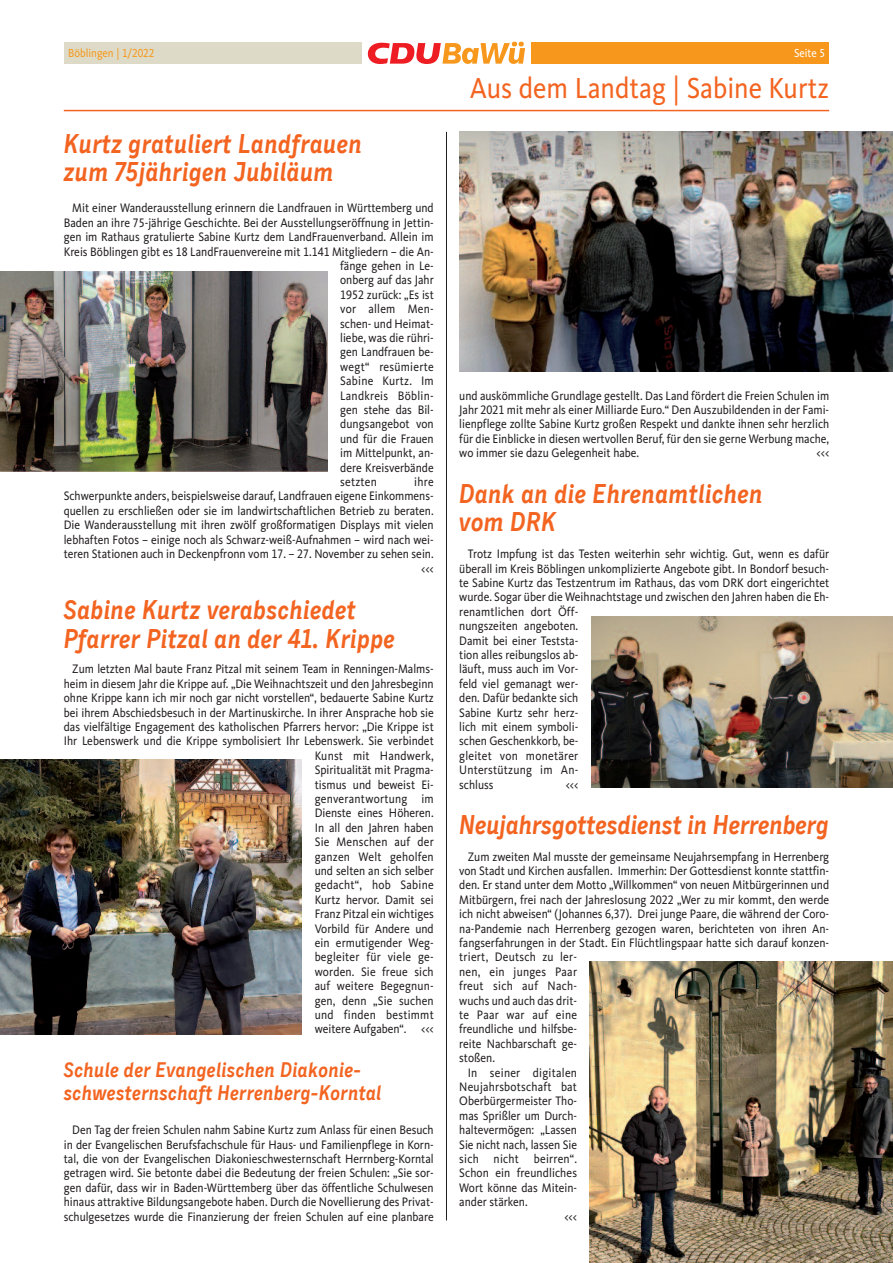
<style>
.page{position:relative;width:893px;height:1263px;background:#fff}
.page>*{position:absolute;margin:0;border:0;box-sizing:border-box;transform-origin:0 0}
.t1{font:30px "CDU Kievit Tab";color:#f36421;scale:.9 1}
.t2{font:italic 700 27px/28.5px "CDU Skopex";color:#f36421;scale:.9 1}
.t3{font:italic 700 21px/22.5px "CDU Skopex";color:#f36421;scale:.9 1}
.t4{font:12.75px/14.4px "CDU Kievit Tab";color:#231f20;text-align:right;scale:.9 1}
.t5{font:12.75px "CDU Kievit Tab";letter-spacing:.02em;color:#231f20;scale:.9 1}
.t6{font:12px "CDU Kievit Tab";color:#f7981d;scale:.9 1}
.t7{font:12px "CDU Kievit Tab";color:#fff;scale:.9 1}
</style>
<div class="page">
<div style="left:531px;top:43px;width:298px;height:21px;background:#f7981d"></div>
<div style="left:64px;top:43px;width:297px;height:21px;background:#dddbc7"></div>
<hr style="left:64px;top:110px;width:765px;height:1px;background:#f36421">
<svg style="left:368px;top:42px;width:157px;height:22px"></svg>
<img style="left:0;top:271px;width:327px;height:201px">
<img style="left:591px;top:617px;width:302px;height:171px">
<img style="left:590px;top:961px;width:303px;height:302px">
<img style="left:459px;top:132px;width:434px;height:239px">
<img style="left:0;top:759px;width:302px;height:275px">
<hr style="left:446px;top:132px;width:1px;height:1088px;background:#231f20">
<p class="t6" style="left:68px;top:49px;width:98px">Böblingen | 1/2022</p>
<p class="t7" style="left:794px;top:49px;width:36px">Seite 5</p>
<h1 class="t1" style="left:470px;top:78px;width:401px">Aus dem Landtag | Sabine Kurtz</h1>
<h2 class="t2" style="left:64px;top:129px;width:333px">Kurtz gratuliert Landfrauen zum 75jährigen Jubiläum</h2>
<p class="t4" style="left:72px;top:202px;width:403px">Mit einer Wanderausstellung erinnern die Landfrauen in Württemberg und</p>
<p class="t4" style="left:64px;top:217px;width:413px">Baden an ihre 75-jährige Geschichte. Bei der Ausstellungseröffnung in Jettin-</p>
<p class="t4" style="left:64px;top:231px;width:413px">gen im Rathaus gratulierte Sabine Kurtz dem LandFrauenverband. Allein im</p>
<p class="t4" style="left:64px;top:245px;width:413px">Kreis Böblingen gibt es 18 LandFrauenvereine mit 1.141 Mitgliedern – die An-</p>
<p class="t4" style="left:340px;top:260px;width:105px">fänge gehen in Le-</p>
<p class="t4" style="left:340px;top:274px;width:105px">onberg auf das Jahr</p>
<p class="t4" style="left:340px;top:289px;width:105px">1952 zurück: „Es ist</p>
<p class="t5" style="left:340px;top:305px;width:105px">vor allem Men-</p>
<p class="t4" style="left:340px;top:317px;width:105px">schen- und Heimat-</p>
<p class="t4" style="left:340px;top:332px;width:105px">liebe, was die rühri-</p>
<p class="t4" style="left:340px;top:346px;width:105px">gen Landfrauen be-</p>
<p class="t5" style="left:340px;top:362px;width:105px">wegt“ resümierte</p>
<p class="t5" style="left:340px;top:377px;width:105px">Sabine Kurtz. Im</p>
<p class="t5" style="left:340px;top:391px;width:105px">Landkreis Böblin-</p>
<p class="t4" style="left:340px;top:404px;width:105px">gen stehe das Bil-</p>
<p class="t4" style="left:340px;top:418px;width:105px">dungsangebot von</p>
<p class="t4" style="left:340px;top:433px;width:105px">und für die Frauen</p>
<p class="t4" style="left:340px;top:447px;width:105px">im Mittelpunkt, an-</p>
<p class="t4" style="left:340px;top:461px;width:105px">dere Kreisverbände</p>
<p class="t5" style="left:340px;top:478px;width:42px">setzten</p>
<p class="t4" style="left:459px;top:389px;width:413px;text-align:justify">und auskömmliche Grundlage gestellt. Das Land fördert die Freien Schulen im Jahr 2021 mit mehr als einer Milliarde Euro.“ Den Auszubildenden in der Fami&shy;lienpflege zollte Sabine Kurtz großen Respekt und dankte ihnen sehr herzlich für die Einblicke in diesen wertvollen Beruf, für den sie gerne Werbung mache, wo immer sie dazu Gelegenheit habe.</p>
<p class="t4" style="left:817px;top:447px;width:16px">&lt;&lt;&lt;</p>
<p class="t4" style="left:64px;top:476px;width:413px">ihre<br>Schwerpunkte anders, beispielsweise darauf, Landfrauen eigene Einkommens&shy;quellen zu erschließen oder sie im landwirtschaftlichen Betrieb zu beraten.<br>Die Wanderausstellung mit ihren zwölf großformatigen Displays mit vielen lebhaften Fotos – einige noch als Schwarz-weiß-Aufnahmen – wird nach wei&shy;teren Stationen auch in Deckenpfronn vom 17. – 27. November zu sehen sein. &lt;&lt;&lt;</p>
<h2 class="t2" style="left:64px;top:595px;width:370px">Sabine Kurtz verabschiedet<br>Pfarrer Pitzal an der 41. Krippe</h2>
<p class="t4" style="left:64px;top:663px;width:413px">Zum letzten Mal baute Franz Pitzal mit seinem Team in Renningen-Malms&shy;heim in diesem Jahr die Krippe auf. „Die Weihnachtszeit und den Jahresbeginn ohne Krippe kann ich mir noch gar nicht vorstellen“, bedauerte Sabine Kurtz bei ihrem Abschiedsbesuch in der Martinuskirche. In ihrer Ansprache hob sie das vielfältige Engagement des katholischen Pfarrers hervor: „Die Krippe ist Ihr Lebenswerk und die Krippe symbolisiert Ihr Lebenswerk. Sie verbindet Kunst mit Handwerk,<br>Spiritualität mit Pragma-<br>tismus und beweist Ei-<br>genverantwortung im<br>Dienste eines Höheren.<br>In all den Jahren haben<br>Sie Menschen auf der<br>ganzen Welt geholfen<br>und selten an sich selber<br>gedacht“, hob Sabine<br>Kurtz hervor. Damit sei<br>Franz Pitzal ein wichtiges<br>Vorbild für Andere und<br>ein ermutigender Weg-<br>begleiter für viele ge-<br>worden. Sie freue sich<br>auf weitere Begegnun-<br>gen, denn „Sie suchen<br>und finden bestimmt<br>weitere Aufgaben“. &lt;&lt;&lt;</p>
<h3 class="t3" style="left:64px;top:1058px;width:355px">Schule der Evangelischen Diakonie&shy;schwesternschaft Herrenberg-Korntal</h3>
<p class="t4" style="left:64px;top:1124px;width:413px;text-align:justify;text-indent:9px">Den Tag der freien Schulen nahm Sabine Kurtz zum Anlass für einen Besuch in der Evangelischen Berufsfachschule für Haus- und Familienpflege in Korn&shy;tal, die von der Evangelischen Diakonieschwesternschaft Herrnberg-Korntal getragen wird. Sie betonte dabei die Bedeutung der freien Schulen: „Sie sor&shy;gen dafür, dass wir in Baden-Württemberg über das öffentliche Schulwesen hinaus attraktive Bildungsangebote haben. Durch die Novellierung des Privat&shy;schulgesetzes wurde die Finanzierung der freien Schulen auf eine planbare</p>
<h2 class="t2" style="left:459px;top:478px;width:339px">Dank an die Ehrenamtlichen vom DRK</h2>
<p class="t4" style="left:459px;top:548px;width:413px;text-align:left;text-indent:9px">Trotz Impfung ist das Testen weiterhin sehr wichtig. Gut, wenn es dafür überall im Kreis Böblingen unkomplizierte Angebote gibt. In Bondorf besuch&shy;te Sabine Kurtz das Testzentrum im Rathaus, das vom DRK dort eingerichtet wurde. Sogar über die Weihnachtstage und zwischen den Jahren haben die Eh&shy;renamtlichen dort Öff-<br>nungszeiten angeboten.<br>Damit bei einer Teststa-<br>tion alles reibungslos ab-<br>läuft, muss auch im Vor-<br>feld viel gemanagt wer-<br>den. Dafür bedankte sich<br>Sabine Kurtz sehr herz-<br>lich mit einem symboli-<br>schen Geschenkkorb, be-<br>gleitet von monetärer<br>Unterstützung im An-<br>schluss</p>
<p class="t4" style="left:566px;top:778px;width:16px">&lt;&lt;&lt;</p>
<h2 class="t2" style="left:459px;top:810px;width:413px">Neujahrsgottesdienst in Herrenberg</h2>
<p class="t4" style="left:468px;top:850px;width:403px">Zum zweiten Mal musste der gemeinsame Neujahrsempfang in Herrenberg</p>
<p class="t4" style="left:459px;top:865px;width:413px">von Stadt und Kirchen ausfallen. Immerhin: Der Gottesdienst konnte stattfin-</p>
<p class="t4" style="left:459px;top:879px;width:413px">den. Er stand unter dem Motto „Willkommen“ von neuen Mitbürgerinnen und</p>
<p class="t4" style="left:459px;top:893px;width:413px">Mitbürgern, frei nach der Jahreslosung 2022 „Wer zu mir kommt, den werde</p>
<p class="t4" style="left:459px;top:908px;width:413px">ich nicht abweisen“ (Johannes 6,37). Drei junge Paare, die während der Coro-</p>
<p class="t4" style="left:459px;top:922px;width:413px">na-Pandemie nach Herrenberg gezogen waren, berichteten von ihren An-</p>
<p class="t4" style="left:459px;top:937px;width:413px">fangserfahrungen in der Stadt. Ein Flüchtlingspaar hatte sich darauf konzen-</p>
<p class="t5" style="left:459px;top:953px;width:132px">triert, Deutsch zu ler-</p>
<p class="t5" style="left:459px;top:967px;width:132px">nen, ein junges Paar</p>
<p class="t5" style="left:459px;top:982px;width:132px">freut sich auf Nach-</p>
<p class="t4" style="left:459px;top:994px;width:132px">wuchs und auch das drit-</p>
<p class="t5" style="left:459px;top:1010px;width:132px">te Paar war auf eine</p>
<p class="t4" style="left:459px;top:1023px;width:132px">freundliche und hilfsbe-</p>
<p class="t4" style="left:459px;top:1037px;width:132px">reite Nachbarschaft ge-</p>
<p class="t4" style="left:459px;top:1052px;width:41px">stoßen.</p>
<p class="t5" style="left:468px;top:1068px;width:123px">In seiner digitalen</p>
<p class="t5" style="left:459px;top:1082px;width:132px">Neujahrsbotschaft bat</p>
<p class="t4" style="left:459px;top:1095px;width:132px">Oberbürgermeister Tho-</p>
<p class="t4" style="left:459px;top:1109px;width:132px">mas Sprißler um Durch-</p>
<p class="t4" style="left:459px;top:1124px;width:132px">haltevermögen: „Lassen</p>
<p class="t4" style="left:459px;top:1138px;width:132px">Sie nicht nach, lassen Sie</p>
<p class="t5" style="left:459px;top:1154px;width:132px">sich nicht beirren“.</p>
<p class="t4" style="left:459px;top:1167px;width:132px">Schon ein freundliches</p>
<p class="t4" style="left:459px;top:1181px;width:132px">Wort könne das Mitein-</p>
<p class="t4" style="left:459px;top:1196px;width:78px">ander stärken.</p>
<p class="t4" style="left:564px;top:1210px;width:16px">&lt;&lt;&lt;</p>
</div>
